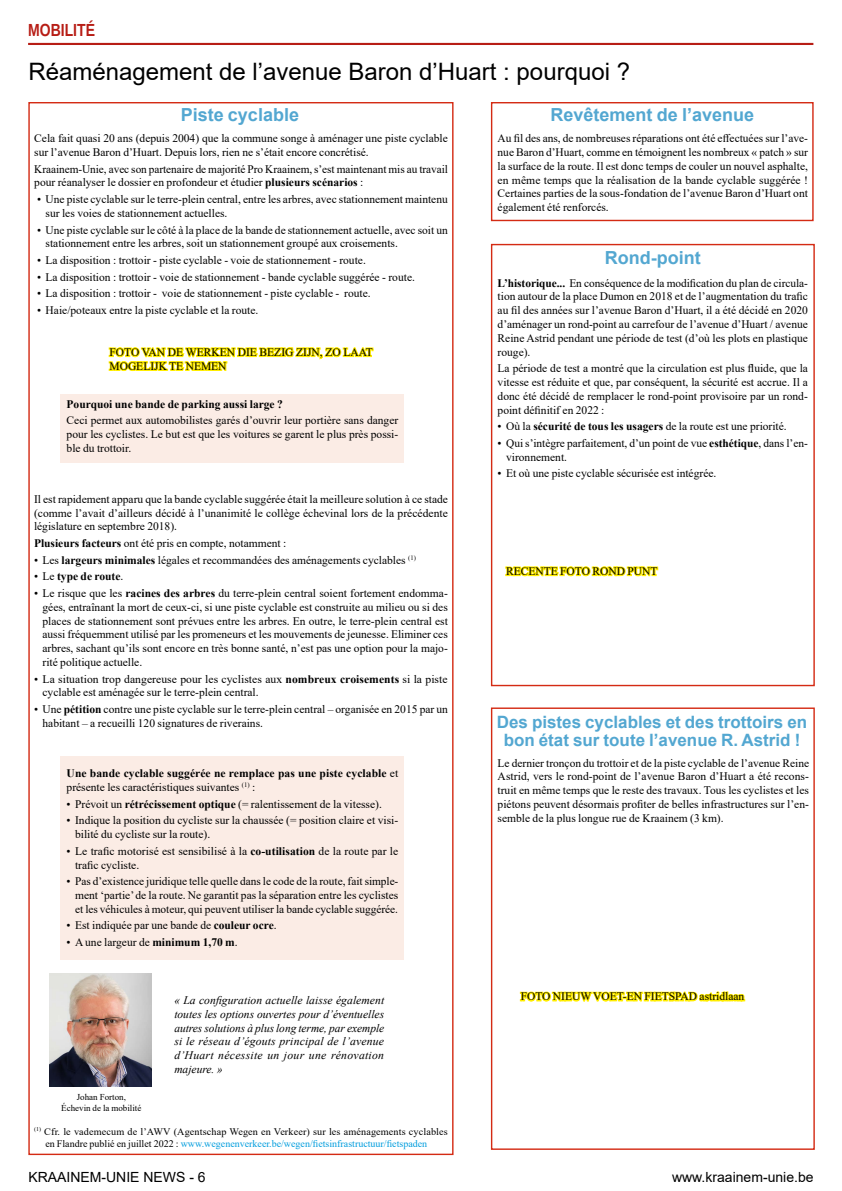
<style>
.page{position:relative;width:842px;height:1191px;background:#fff}
.page>*{position:absolute;margin:0;border:0;box-sizing:border-box;transform-origin:0 0}
.t1{font:24px "Arial";color:#000}
.t2{font:700 18px "Arial";color:#53a7d1}
.t3{font:700 17.5px "Liberation Sans";color:#b71d15;scale:.8 1}
.t4{font:700 17px/18px "Arial";color:#53a7d1;text-align:center}
.t5{font:14px "Arial";color:#000}
.t6{font:11.5px/13.8px "Times New Roman";color:#000}
.t7{font:italic 11.5px/13.8px "Times New Roman";letter-spacing:.02em;color:#000;text-align:justify}
.t8{font:700 11.5px/13.8px "Times New Roman";letter-spacing:.005em;color:#000}
.t9{font:10px/12px "Times New Roman";color:#000}
.t10{font:9px/10.8px "Times New Roman";color:#000;text-align:center}
.s1{font-weight:700}
.s2{font-weight:400}
.s3{color:#009ddd}
</style>
<div class="page">
<div style="left:491px;top:707px;width:324px;height:442px;border:1px solid #d42b14"></div>
<div style="left:491px;top:244px;width:324px;height:442px;border:1px solid #d42b14"></div>
<hr style="left:28px;top:43px;width:785px;height:2px;background:#b71d15">
<svg style="left:519px;top:991px;width:227px;height:11px"></svg>
<svg style="left:505px;top:566px;width:154px;height:11px"></svg>
<svg style="left:108px;top:347px;width:266px;height:25px"></svg>
<div style="left:61px;top:755px;width:343px;height:204px;background:#fbece5"></div>
<img style="left:50px;top:973px;width:101px;height:113px">
<div style="left:491px;top:102px;width:323px;height:119px;border:1px solid #d42b14"></div>
<div style="left:61px;top:394px;width:343px;height:68px;background:#fbece5"></div>
<h3 class="t3" style="left:28px;top:18px;width:85px">mobilité</h3>
<h1 class="t1" style="left:28px;top:55px;width:603px">Réaménagement de l’avenue Baron d’Huart : pourquoi ?</h1>
<h2 class="t2" style="left:181px;top:102px;width:120px">Piste cyclable</h2>
<h2 class="t2" style="left:550px;top:102px;width:205px">Revêtement de l’avenue</h2>
<p class="t6" style="left:498px;top:131px;width:312px;text-align:justify">Au fil des ans, de nombreuses réparations ont été effectuées sur l’ave&shy;nue Baron d’Huart, comme en témoignent les nombreux « patch » sur la surface de la route. Il est donc temps de couler un nouvel asphalte, en même temps que la réalisation de la bande cyclable suggérée !<br>Certaines parties de la sous-fondation de l’avenue Baron d’Huart ont également été renforcés.</p>
<h2 class="t2" style="left:605px;top:245px;width:97px">Rond-point</h2>
<p class="t6" style="left:498px;top:275px;width:312px;text-align:justify"><span class="s1">L’historique...</span> En conséquence de la modification du plan de circula&shy;tion autour de la place Dumon en 2018 et de l’augmentation du trafic au fil des années sur l’avenue Baron d’Huart, il a été décidé en 2020 d’aménager un rond-point au carrefour de l’avenue d’Huart / avenue Reine Astrid pendant une période de test (d’où les plots en plastique rouge).</p>
<p class="t6" style="left:498px;top:361px;width:312px;text-align:justify">La période de test a montré que la circulation est plus fluide, que la vitesse est réduite et que, par conséquent, la sécurité est accrue. Il a donc été décidé de remplacer le rond-point provisoire par un rond&shy;point définitif en 2022 :</p>
<p class="t6" style="left:498px;top:419px;width:291px">• Où la <span class="s1">sécurité de tous les usagers</span> de la route est une priorité.</p>
<p class="t6" style="left:506px;top:436px;width:303px;text-indent:-9px">• Qui s’intègre parfaitement, d’un point de vue <span class="s1">esthétique</span>, dans l’en&shy;vironnement.</p>
<p class="t6" style="left:498px;top:466px;width:220px">• Et où une piste cyclable sécurisée est intégrée.</p>
<p class="t6" style="left:34px;top:131px;width:415px">Cela fait quasi 20 ans (depuis 2004) que la commune songe à aménager une piste cyclable sur l’avenue Baron d’Huart. Depuis lors, rien ne s’était encore concrétisé.</p>
<p class="t6" style="left:34px;top:161px;width:415px">Kraainem-Unie, avec son partenaire de majorité Pro Kraainem, s’est maintenant mis au travail pour réanalyser le dossier en profondeur et étudier <span class="s1">plusieurs scénarios</span> :</p>
<p class="t6" style="left:46px;top:192px;width:404px;text-indent:-8px">• Une piste cyclable sur le terre-plein central, entre les arbres, avec stationnement maintenu sur les voies de stationnement actuelles.</p>
<p class="t6" style="left:46px;top:222px;width:404px;text-indent:-8px">• Une piste cyclable sur le côté à la place de la bande de stationnement actuelle, avec soit un stationnement entre les arbres, soit un stationnement groupé aux croisements.</p>
<p class="t6" style="left:37px;top:253px;width:330px">• La disposition : trottoir - piste cyclable - voie de stationnement - route.</p>
<p class="t6" style="left:37px;top:269px;width:379px">• La disposition : trottoir - voie de stationnement - bande cyclable suggérée - route.</p>
<p class="t6" style="left:37px;top:286px;width:335px">• La disposition : trottoir - voie de stationnement - piste cyclable - route.</p>
<p class="t6" style="left:37px;top:303px;width:223px">• Haie/poteaux entre la piste cyclable et la route.</p>
<p class="t6" style="left:109px;top:345px;width:265px">FOTO VAN DE WERKEN DIE BEZIG ZIJN, ZO LAAT<br>MOGELIJK TE NEMEN</p>
<p class="t8" style="left:67px;top:397px;width:218px">Pourquoi une bande de parking aussi large ?</p>
<p class="t6" style="left:67px;top:413px;width:333px;text-align:justify">Ceci permet aux automobilistes garés d’ouvrir leur portière sans danger pour les cyclistes. Le but est que les voitures se garent le plus près possi&shy;ble du trottoir.</p>
<p class="t6" style="left:34px;top:491px;width:415px;text-align:justify">Il est rapidement apparu que la bande cyclable suggérée était la meilleure solution à ce stade (comme l’avait d’ailleurs décidé à l’unanimité le collège échevinal lors de la précédente législature en septembre 2018).</p>
<p class="t6" style="left:34px;top:536px;width:254px"><span class="s1">Plusieurs facteurs</span> ont été pris en compte, notamment :</p>
<p class="t6" style="left:34px;top:552px;width:383px">• Les <span class="s1">largeurs minimales</span> légales et recommandées des aménagements cyclables <sup>(1)</sup></p>
<p class="t8" style="left:34px;top:569px;width:91px"><span class="s2">• Le</span> type de route<span class="s2">.</span></p>
<p class="t6" style="left:43px;top:586px;width:407px;text-align:justify;text-indent:-9px">• Le risque que les <span class="s1">racines des arbres</span> du terre-plein central soient fortement endomma&shy;gées, entraînant la mort de ceux-ci, si une piste cyclable est construite au milieu ou si des places de stationnement sont prévues entre les arbres. En outre, le terre-plein central est aussi fréquemment utilisé par les promeneurs et les mouvements de jeunesse. Eliminer ces arbres, sachant qu’ils sont encore en très bonne santé, n’est pas une option pour la majo&shy;rité politique actuelle.</p>
<p class="t6" style="left:43px;top:671px;width:407px;text-indent:-8px">• La situation trop dangereuse pour les cyclistes aux <span class="s1">nombreux croisements</span> si la piste cyclable est aménagée sur le terre-plein central.</p>
<p class="t6" style="left:43px;top:702px;width:407px;text-indent:-8px">• Une <span class="s1">pétition</span> contre une piste cyclable sur le terre-plein central – organisée en 2015 par un habitant – a recueilli 120 signatures de riverains.</p>
<p class="t8" style="left:67px;top:766px;width:333px">Une bande cyclable suggérée ne remplace pas une piste cyclable <span class="s2">et présente les caractéristiques suivantes</span> <sup>(1)</sup> <span class="s2">:</span></p>
<p class="t6" style="left:67px;top:796px;width:317px">• Prévoit un <span class="s1">rétrécissement optique</span> (= ralentissement de la vitesse).</p>
<p class="t6" style="left:75px;top:813px;width:325px;text-indent:-8px">• Indique la position du cycliste sur la chaussée (= position claire et visi&shy;bilité du cycliste sur la route).</p>
<p class="t6" style="left:75px;top:843px;width:325px;text-indent:-9px">• Le trafic motorisé est sensibilisé à la <span class="s1">co-utilisation</span> de la route par le trafic cycliste.</p>
<p class="t6" style="left:75px;top:874px;width:325px;text-align:justify;text-indent:-8px">• Pas d’existence juridique telle quelle dans le code de la route, fait simple&shy;ment ‘partie’ de la route. Ne garantit pas la séparation entre les cyclistes et les véhicules à moteur, qui peuvent utiliser la bande cyclable suggérée.</p>
<p class="t6" style="left:67px;top:918px;width:212px">• Est indiquée par une bande de <span class="s1">couleur ocre</span>.</p>
<p class="t6" style="left:67px;top:935px;width:173px">• A une largeur de <span class="s1">minimum 1,70 m</span>.</p>
<p class="t7" style="left:174px;top:993px;width:211px">« La configuration actuelle laisse également toutes les options ouvertes pour d’éventuelles autres solutions à plus long terme, par exemple si le réseau d’égouts principal de l’avenue d’Huart nécessite un jour une rénovation majeure. »</p>
<p class="t10" style="left:61px;top:1091px;width:82px">Johan Forton,<br>Échevin de la mobilité</p>
<p class="t9" style="left:45px;top:1125px;width:404px;text-indent:-11px"><sup>(1)</sup> Cfr. le vademecum de l’AWV (Agentschap Wegen en Verkeer) sur les aménagements cyclables en Flandre publié en juillet 2022 : <span class="s3">www.wegenenverkeer.be/wegen/fietsinfrastructuur/fietspaden</span></p>
<p class="t6" style="left:506px;top:564px;width:153px">RECENTE FOTO ROND PUNT</p>
<h3 class="t4" style="left:497px;top:713px;width:312px">Des pistes cyclables et des trottoirs en bon état sur toute l’avenue R. Astrid !</h3>
<p class="t6" style="left:498px;top:755px;width:313px;text-align:justify">Le dernier tronçon du trottoir et de la piste cyclable de l’avenue Reine Astrid, vers le rond-point de l’avenue Baron d’Huart a été recons&shy;truit en même temps que le reste des travaux. Tous les cyclistes et les piétons peuvent désormais profiter de belles infrastructures sur l’en&shy;semble de la plus longue rue de Kraainem (3 km).</p>
<p class="t6" style="left:521px;top:989px;width:225px">FOTO NIEUW VOET-EN FIETSPAD astridlaan</p>
<p class="t5" style="left:28px;top:1167px;width:179px">KRAAINEM-UNIE NEWS - 6</p>
<p class="t5" style="left:672px;top:1167px;width:143px">www.kraainem-unie.be</p>
</div>
